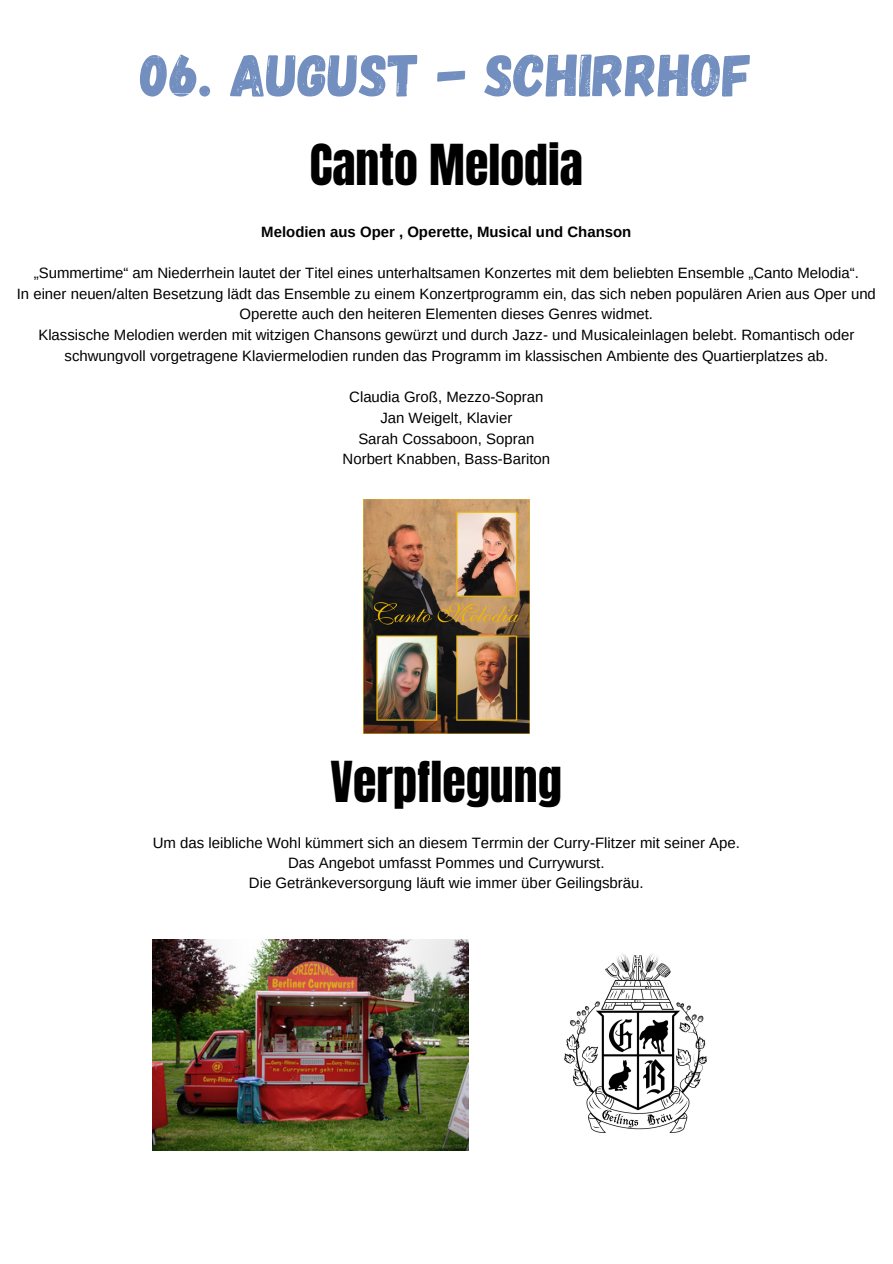
<style>
.page{position:relative;width:893px;height:1264px;background:#fff}
.page>*{position:absolute;margin:0;border:0;box-sizing:border-box;transform-origin:0 0}
.t1{font:60px "Gagalin";color:#728fc0}
.t2{font:48px "Anton";color:#000}
.t3{font:15px/20.7px "Arimo";color:#000;text-align:center}
.t4{font:700 15px "Arimo";color:#000}
</style>
<div class="page">
<img style="left:364px;top:500px;width:165px;height:233px">
<img style="left:153px;top:939px;width:315px;height:210px">
<img style="left:564px;top:954px;width:143px;height:179px">
<h1 class="t1" style="left:140px;top:36px;width:613px">06. AUGUST - SCHIRRHOF</h1>
<h2 class="t2" style="left:310px;top:130px;width:275px">Canto Melodia</h2>
<p class="t4" style="left:261px;top:223px;width:371px">Melodien aus Oper , Operette, Musical und Chanson</p>
<p class="t3" style="left:17px;top:262px;width:860px">„Summertime“ am Niederrhein lautet der Titel eines unterhaltsamen Konzertes mit dem beliebten Ensemble „Canto Melodia“.<br>In einer neuen/alten Besetzung lädt das Ensemble zu einem Konzertprogramm ein, das sich neben populären Arien aus Oper und Operette auch den heiteren Elementen dieses Genres widmet.<br>Klassische Melodien werden mit witzigen Chansons gewürzt und durch Jazz- und Musicaleinlagen belebt. Romantisch oder schwungvoll vorgetragene Klaviermelodien runden das Programm im klassischen Ambiente des Quartierplatzes ab.</p>
<p class="t3" style="left:342px;top:387px;width:209px">Claudia Groß, Mezzo-Sopran<br>Jan Weigelt, Klavier<br>Sarah Cossaboon, Sopran<br>Norbert Knabben, Bass-Bariton</p>
<h2 class="t2" style="left:330px;top:747px;width:233px">Verpflegung</h2>
<p class="t3" style="left:153px;top:832px;width:588px;line-height:20.2px">Um das leibliche Wohl kümmert sich an diesem Terrmin der Curry-Flitzer mit seiner Ape.<br>Das Angebot umfasst Pommes und Currywurst.<br>Die Getränkeversorgung läuft wie immer über Geilingsbräu.</p>
</div>
